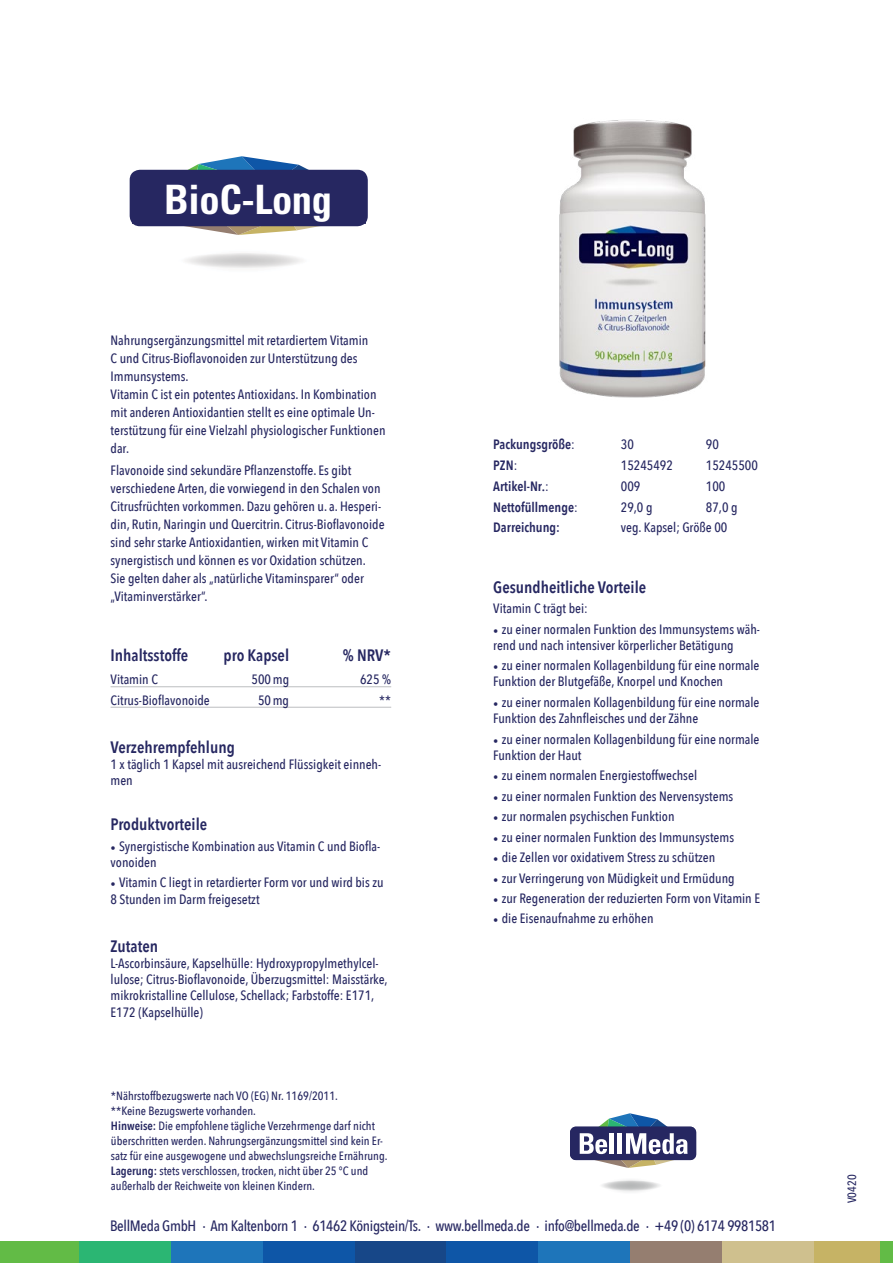
<style>
.page{position:relative;width:893px;height:1263px;background:#fff}
.page>*{position:absolute;margin:0;border:0;box-sizing:border-box;transform-origin:0 0}
.t1{font:700 condensed 40.5px "Univers LT";letter-spacing:-.01em;color:#fff}
.t2{font:600 16.5px "Avenir Next Condensed";color:#262761}
.t3{font:500 15px "Avenir Next Condensed";letter-spacing:-.02em;color:#262761}
.t4{font:500 13.5px/18px "Avenir Next Condensed";color:#262761}
.t5{font:600 13.5px "Avenir Next Condensed";color:#262761}
.t6{font:500 12px/15px "Avenir Next Condensed";color:#262761}
.s1{font-family:"Minion Pro";font-weight:400}
.s2{font-weight:600}
.s3{font-weight:500}
</style>
<div class="page">
<div style="left:0;top:1242px;width:79px;height:21px;background:#62bb46"></div>
<div style="left:79px;top:1242px;width:92px;height:21px;background:#2bb673"></div>
<div style="left:171px;top:1242px;width:92px;height:21px;background:#1e75ba"></div>
<div style="left:263px;top:1242px;width:92px;height:21px;background:#0e56a7"></div>
<div style="left:355px;top:1242px;width:91px;height:21px;background:#174788"></div>
<div style="left:446px;top:1242px;width:92px;height:21px;background:#0e56a7"></div>
<div style="left:538px;top:1242px;width:92px;height:21px;background:#1e75ba"></div>
<div style="left:630px;top:1242px;width:92px;height:21px;background:#957e70"></div>
<div style="left:722px;top:1242px;width:92px;height:21px;background:#cfc08e"></div>
<div style="left:814px;top:1242px;width:79px;height:21px;background:#c6b365"></div>
<div style="left:601px;top:1177px;width:59px;height:17px;background:#fbfbfc;border-radius:50%"></div>
<svg style="left:598px;top:1180px;width:65px;height:11px"></svg>
<div style="left:570px;top:1127px;width:126px;height:33px;background:#262761;border-radius:6px"></div>
<svg style="left:580px;top:1113px;width:107px;height:55px"></svg>
<div style="left:880px;top:1242px;width:13px;height:21px;background:#62bb46"></div>
<hr style="left:111px;top:686px;width:280px;height:1px;background:#bcbec0">
<hr style="left:111px;top:707px;width:280px;height:1px;background:#bcbec0">
<svg style="left:132px;top:156px;width:233px;height:79px"></svg>
<div style="left:130px;top:170px;width:238px;height:56px;background:#262761;border-radius:10px"></div>
<img style="left:559px;top:120px;width:147px;height:278px">
<h1 class="t1" style="left:164px;top:175px;width:169px">BioC-Long</h1>
<p class="t4" style="left:111px;top:331px;width:276px">Nahrungsergänzungsmittel mit retardiertem Vitamin<br>C und Citrus-Bioflavonoiden zur Unterstützung des Immunsystems.<br>Vitamin C ist ein potentes Antioxidans. In Kombination mit anderen Antioxidantien stellt es eine optimale Un&shy;terstützung für eine Vielzahl physiologischer Funktionen dar.</p>
<p class="t4" style="left:111px;top:462px;width:276px">Flavonoide sind sekundäre Pflanzenstoffe. Es gibt verschiedene Arten, die vorwiegend in den Schalen von Citrusfrüchten vorkommen. Dazu gehören u. a. Hesperi&shy;din, Rutin, Naringin und Quercitrin. Citrus-Bioflavonoide sind sehr starke Antioxidantien, wirken mit Vitamin C synergistisch und können es vor Oxidation schützen.<br>Sie gelten daher als „natürliche Vitaminsparer“ oder „Vitaminverstärker“.</p>
<p class="t2" style="left:111px;top:641px;width:79px">Inhaltsstoffe</p>
<p class="t2" style="left:223px;top:641px;width:67px">pro Kapsel</p>
<p class="t2" style="left:343px;top:641px;width:50px">% NRV*</p>
<p class="t4" style="left:111px;top:670px;width:49px">Vitamin C</p>
<p class="t4" style="left:252px;top:670px;width:39px">500mg</p>
<p class="t4" style="left:360px;top:670px;width:32px">625 %</p>
<p class="t4" style="left:111px;top:691px;width:101px">Citrus-Bioflavonoide</p>
<p class="t4" style="left:258px;top:691px;width:33px">50mg</p>
<p class="t4" style="left:379px;top:691px;width:13px">**</p>
<p class="t2" style="left:111px;top:733px;width:126px">Verzehrempfehlung</p>
<p class="t4" style="left:111px;top:756px;width:272px;line-height:16.2px">1 x täglich 1 Kapsel mit ausreichend Flüssigkeit einneh&shy;men</p>
<p class="t2" style="left:111px;top:810px;width:98px">Produktvorteile</p>
<p class="t4" style="left:111px;top:838px;width:271px;line-height:16.2px"><span class="s1">•</span> Synergistische Kombination aus Vitamin C und Biofla&shy;vonoiden</p>
<p class="t4" style="left:111px;top:874px;width:275px;line-height:16.5px"><span class="s1">•</span> Vitamin C liegt in retardierter Form vor und wird bis zu<br>8 Stunden im Darm freigesetzt</p>
<p class="t2" style="left:111px;top:932px;width:49px">Zutaten</p>
<p class="t4" style="left:111px;top:955px;width:279px;line-height:16.2px">L-Ascorbinsäure, Kapselhülle: Hydroxypropylmethylcel&shy;lulose; Citrus-Bioflavonoide, Überzugsmittel: Maisstärke, mikrokristalline Cellulose, Schellack; Farbstoffe: E171, E172 (Kapselhülle)</p>
<p class="t6" style="left:111px;top:1088px;width:278px">*Nährstoffbezugswerte nach VO (EG) Nr. 1169/2011.<br>**Keine Bezugswerte vorhanden.<br><span class="s2">Hinweise:</span> Die empfohlene tägliche Verzehrmenge darf nicht überschritten werden. Nahrungsergänzungsmittel sind kein Er&shy;satz für eine ausgewogene und abwechslungsreiche Ernährung.<br><span class="s2">Lagerung:</span> stets verschlossen, trocken, nicht über 25 °C und außerhalb der Reichweite von kleinen Kindern.</p>
<p class="t5" style="left:493px;top:433px;width:83px">Packungsgröße<span class="s3">:</span></p>
<p class="t4" style="left:621px;top:436px;width:15px">30</p>
<p class="t4" style="left:706px;top:436px;width:15px">90</p>
<p class="t5" style="left:493px;top:454px;width:26px">PZN<span class="s3">:</span></p>
<p class="t4" style="left:621px;top:456px;width:54px">15245492</p>
<p class="t4" style="left:706px;top:456px;width:54px">15245500</p>
<p class="t5" style="left:493px;top:474px;width:57px">Artikel-Nr.<span class="s3">:</span></p>
<p class="t4" style="left:621px;top:477px;width:21px">009</p>
<p class="t4" style="left:706px;top:477px;width:21px">100</p>
<p class="t5" style="left:493px;top:495px;width:86px">Nettofüllmenge<span class="s3">:</span></p>
<p class="t4" style="left:621px;top:498px;width:33px">29,0 g</p>
<p class="t4" style="left:706px;top:498px;width:33px">87,0 g</p>
<p class="t5" style="left:493px;top:516px;width:68px">Darreichung:</p>
<p class="t4" style="left:621px;top:519px;width:108px">veg. Kapsel; Größe 00</p>
<p class="t2" style="left:493px;top:573px;width:154px">Gesundheitliche Vorteile</p>
<p class="t4" style="left:493px;top:599px;width:96px">Vitamin C trägt bei:</p>
<p class="t4" style="left:493px;top:621px;width:268px;line-height:16.2px"><span class="s1">•</span> zu einer normalen Funktion des Immunsystems wäh&shy;rend und nach intensiver körperlicher Betätigung</p>
<p class="t4" style="left:493px;top:657px;width:268px;line-height:16.2px"><span class="s1">•</span> zu einer normalen Kollagenbildung für eine normale<br>Funktion der Blutgefäße, Knorpel und Knochen</p>
<p class="t4" style="left:493px;top:694px;width:268px;line-height:16.2px"><span class="s1">•</span> zu einer normalen Kollagenbildung für eine normale<br>Funktion des Zahnfleisches und der Zähne</p>
<p class="t4" style="left:493px;top:731px;width:268px;line-height:16.2px"><span class="s1">•</span> zu einer normalen Kollagenbildung für eine normale<br>Funktion der Haut</p>
<p class="t4" style="left:493px;top:766px;width:205px"><span class="s1">•</span> zu einem normalen Energiestoffwechsel</p>
<p class="t4" style="left:493px;top:787px;width:242px"><span class="s1">•</span> zu einer normalen Funktion des Nervensystems</p>
<p class="t4" style="left:493px;top:807px;width:183px"><span class="s1">•</span> zur normalen psychischen Funktion</p>
<p class="t4" style="left:493px;top:828px;width:242px"><span class="s1">•</span> zu einer normalen Funktion des Immunsystems</p>
<p class="t4" style="left:493px;top:848px;width:224px"><span class="s1">•</span> die Zellen vor oxidativem Stress zu schützen</p>
<p class="t4" style="left:493px;top:869px;width:243px"><span class="s1">•</span> zur Verringerung von Müdigkeit und Ermüdung</p>
<p class="t4" style="left:493px;top:889px;width:268px"><span class="s1">•</span> zur Regeneration der reduzierten Form von Vitamin E</p>
<p class="t4" style="left:493px;top:910px;width:162px"><span class="s1">•</span> die Eisenaufnahme zu erhöhen</p>
<p class="t3" style="left:110px;top:1216px;width:668px">BellMeda GmbH · Am Kaltenborn 1 · 61462 Königstein/Ts. · www.bellmeda.de · info@bellmeda.de · +49 (0) 6174 9981581</p>
<p class="t6" style="left:845px;top:1203px;width:30px;rotate:-90deg">V0420</p>
</div>
